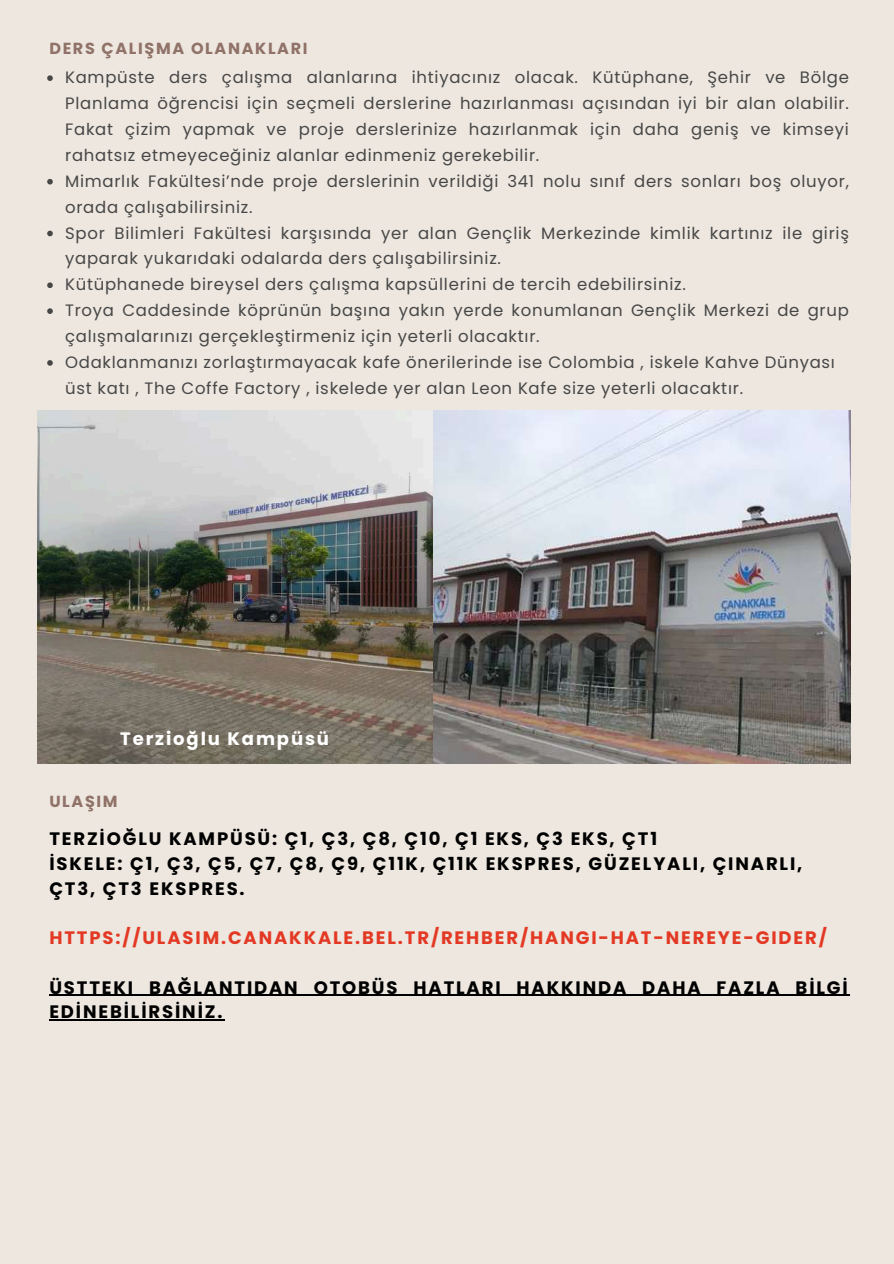
<style>
.page{position:relative;width:894px;height:1264px;background:#fff}
.page>*{position:absolute;margin:0;border:0;box-sizing:border-box;transform-origin:0 0}
.t1{font:700 18px/24.8px "Poppins";letter-spacing:.105em;color:#000}
.t2{font:700 18px "Poppins";letter-spacing:.105em;color:#e33924}
.t3{font:700 18px "Poppins";letter-spacing:.105em;color:#fff}
.t4{font:16.5px/25.8px "Poppins";letter-spacing:.045em;color:#474747}
.t5{font:700 16.05px "Poppins";letter-spacing:.105em;color:#907268}
</style>
<div class="page">
<div style="left:0;top:0;width:893px;height:1263px;background:#ede7df"></div>
<img style="left:37px;top:410px;width:396px;height:353px">
<img style="left:433px;top:410px;width:416px;height:353px">
<svg style="left:47px;top:75px;width:6px;height:6px"></svg>
<svg style="left:47px;top:179px;width:6px;height:5px"></svg>
<svg style="left:47px;top:231px;width:6px;height:5px"></svg>
<svg style="left:47px;top:282px;width:6px;height:6px"></svg>
<svg style="left:47px;top:308px;width:6px;height:6px"></svg>
<svg style="left:47px;top:360px;width:6px;height:6px"></svg>
<hr style="left:49px;top:994px;width:800px;height:1px;background:#000">
<hr style="left:49px;top:1019px;width:175px;height:1px;background:#000">
<p class="t5" style="left:49px;top:37px;width:260px">DERS ÇALIŞMA OLANAKLARI</p>
<p class="t4" style="left:65px;top:65px;width:785px">Kampüste ders çalışma alanlarına ihtiyacınız olacak. Kütüphane, Şehir ve Bölge Planlama öğrencisi için seçmeli derslerine hazırlanması açısından iyi bir alan olabilir.<br>Fakat çizim yapmak ve proje derslerinize hazırlanmak için daha geniş ve kimseyi rahatsız etmeyeceğiniz alanlar edinmeniz gerekebilir.<br>Mimarlık Fakültesi’nde proje derslerinin verildiği 341 nolu sınıf ders sonları boş oluyor, orada çalışabilirsiniz.<br>Spor Bilimleri Fakültesi karşısında yer alan Gençlik Merkezinde kimlik kartınız ile giriş yaparak yukarıdaki odalarda ders çalışabilirsiniz.<br>Kütüphanede bireysel ders çalışma kapsüllerini de tercih edebilirsiniz.<br>Troya Caddesinde köprünün başına yakın yerde konumlanan Gençlik Merkezi de grup çalışmalarınızı gerçekleştirmeniz için yeterli olacaktır.<br>Odaklanmanızı zorlaştırmayacak kafe önerilerinde ise Colombia , iskele Kahve Dünyası üst katı , The Coffe Factory , iskelede yer alan Leon Kafe size yeterli olacaktır.</p>
<p class="t3" style="left:120px;top:725px;width:210px">Terzioğlu Kampüsü</p>
<p class="t5" style="left:49px;top:789px;width:70px">ULAŞIM</p>
<p class="t1" style="left:49px;top:826px;width:754px">TERZİOĞLU KAMPÜSÜ: Ç1, Ç3, Ç8, Ç10, Ç1 EKS, Ç3 EKS, ÇT1<br>İSKELE: Ç1, Ç3, Ç5, Ç7, Ç8, Ç9, Ç11K, Ç11K EKSPRES, GÜZELYALI, ÇINARLI,<br>ÇT3, ÇT3 EKSPRES.</p>
<p class="t2" style="left:49px;top:925px;width:778px">HTTPS://ULASIM.CANAKKALE.BEL.TR/REHBER/HANGI-HAT-NEREYE-GIDER/</p>
<p class="t1" style="left:49px;top:975px;width:799px">ÜSTTEKI BAĞLANTIDAN OTOBÜS HATLARI HAKKINDA DAHA FAZLA BİLGİ<br>EDİNEBİLİRSİNİZ.</p>
</div>
